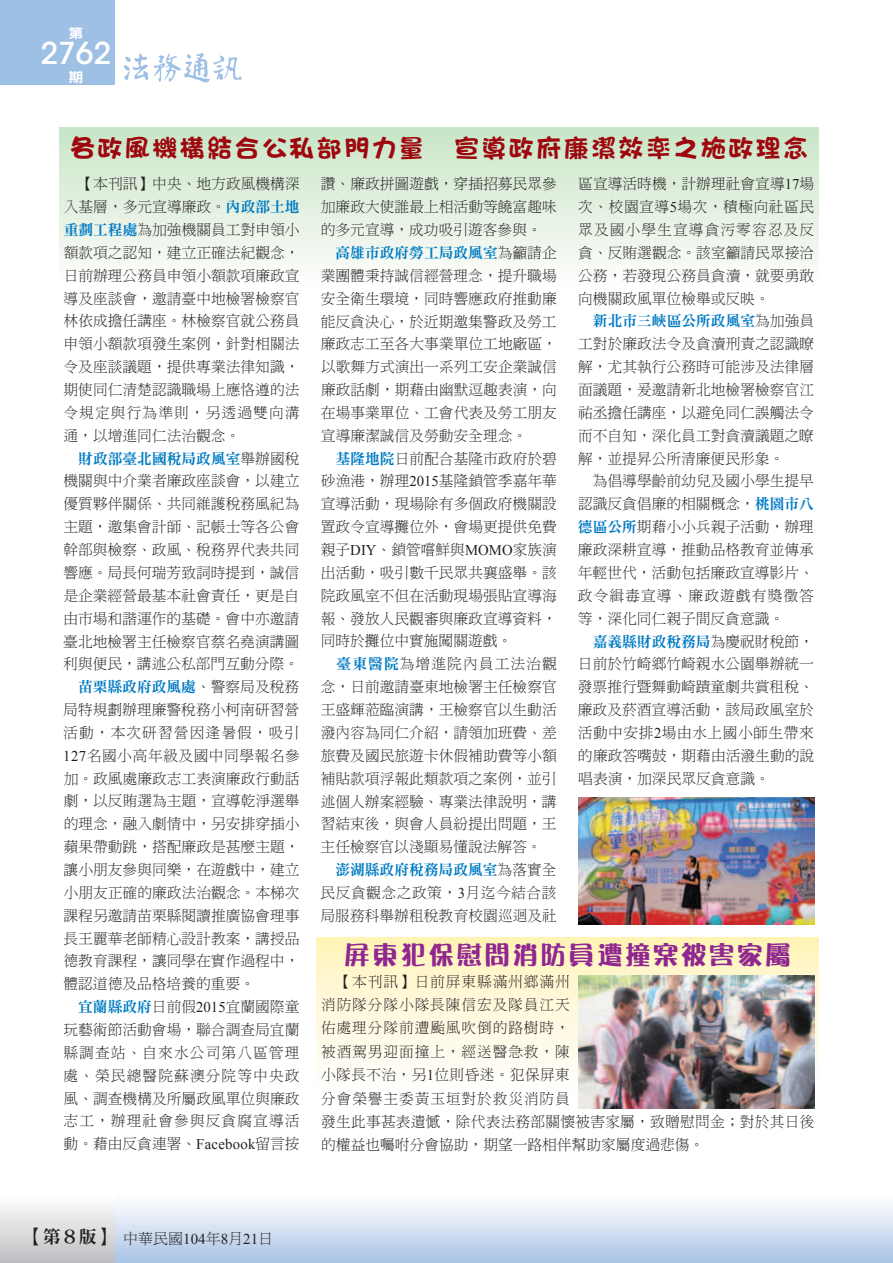
<style>
.page{position:relative;width:893px;height:1263px;background:#fff}
.page>*{position:absolute;margin:0;border:0;box-sizing:border-box;transform-origin:0 0}
.t1{font:500 30px "ITC Avant Garde Std";color:#fff}
.t2{font:25.5px "DF Hai Bao Std W9";letter-spacing:.075em;color:#9d070d}
.t3{font:25.5px "DFPOP3 Std W12";letter-spacing:.1em;color:#90268f}
.t4{font:18px "DF Ming Std W9";color:#231f20}
.t5{font:15px "DF Ming Std W3";color:#231f20}
.t6{font:14.85px/22.8px "DF Ming Std W3";color:#231f20;text-align:justify}
.t7{font:14.85px/23.4px "DF Ming Std W3";letter-spacing:.06em;color:#231f20}
.t8{font:14.85px "DF Ming Std W9";color:#007bc3}
.t9{font:13.5px "DF Hei Std W9";color:#fff;scale:1.11 1}
.s1{font-family:"DF Ming Std W9";color:#007bc3}
.s2{font-family:"DF Ming Std W3";color:#231f20}
.s3{font-family:"Times New Roman"}
</style>
<div class="page">
<div style="left:110px;top:1191px;width:783px;height:72px;background:linear-gradient(to bottom,#fff,#aac5e6)"></div>
<div style="left:0;top:0;width:115px;height:85px;background:#9ec0e4"></div>
<img style="left:123px;top:53px;width:26px;height:27px">
<img style="left:153px;top:53px;width:28px;height:29px">
<img style="left:213px;top:55px;width:29px;height:25px">
<img style="left:181px;top:53px;width:29px;height:30px">
<div style="left:0;top:1191px;width:115px;height:72px;background:linear-gradient(to bottom,#fff,#bdbec1)"></div>
<div style="left:60px;top:128px;width:759px;height:157px;background:linear-gradient(to bottom,#c8e5c6,#fefdfc)"></div>
<div style="left:317px;top:938px;width:502px;height:157px;background:linear-gradient(to bottom,#fff4bc,#fefeff)"></div>
<img style="left:578px;top:797px;width:236px;height:128px">
<img style="left:578px;top:975px;width:236px;height:133px">
<p class="t9" style="left:68px;top:26px;width:15px">第</p>
<h1 class="t1" style="left:40px;top:35px;width:72px">2762</h1>
<p class="t9" style="left:68px;top:69px;width:15px">期</p>
<h2 class="t2" style="left:70px;top:134px;width:740px">各政風機構結合公私部門力量　宣導政府廉潔效率之施政理念</h2>
<p class="t6" style="left:63px;top:172px;width:238px;text-indent:15px">【本刊訊】中央、地方政風機構深入基層，多元宣導廉政。<span class="s1">內政部土地重劃工程處</span>為加強機關員工對申領小額款項之認知，建立正確法紀觀念，日前辦理公務員申領小額款項廉政宣導及座談會，邀請臺中地檢署檢察官林依成擔任講座。林檢察官就公務員申領小額款項發生案例，針對相關法令及座談議題，提供專業法律知識，期使同仁清楚認識職場上應恪遵的法令規定與行為準則，另透過雙向溝通，以增進同仁法治觀念。</p>
<p class="t8" style="left:78px;top:450px;width:223px">財政部臺北國稅局政風室<span class="s2">舉辦國稅</span></p>
<p class="t6" style="left:63px;top:469px;width:238px">機關與中介業者廉政座談會，以建立優質夥伴關係、共同維護稅務風紀為主題，邀集會計師、記帳士等各公會幹部與檢察、政風、稅務界代表共同響應。局長何瑞芳致詞時提到，誠信是企業經營最基本社會責任，更是自由市場和諧運作的基礎。會中亦邀請臺北地檢署主任檢察官蔡名堯演講圖利與便民，講述公私部門互動分際。</p>
<p class="t8" style="left:78px;top:679px;width:223px">苗栗縣政府政風處<span class="s2">、警察局及稅務</span></p>
<p class="t6" style="left:63px;top:698px;width:238px">局特規劃辦理廉警稅務小柯南研習營活動，本次研習營因逢暑假，吸引<span class="s3">127</span>名國小高年級及國中同學報名參加。政風處廉政志工表演廉政行動話劇，以反賄選為主題，宣導乾淨選舉的理念，融入劇情中，另安排穿插小蘋果帶動跳，搭配廉政是甚麼主題，讓小朋友參與同樂，在遊戲中，建立小朋友正確的廉政法治觀念。本梯次課程另邀請苗栗縣閱讀推廣協會理事長王麗華老師精心設計教案，講授品德教育課程，讓同學在實作過程中，體認道德及品格培養的重要。</p>
<p class="t6" style="left:63px;top:995px;width:238px;text-indent:15px"><span class="s1">宜蘭縣政府</span>日前假<span class="s3">2015</span>宜蘭國際童玩藝術節活動會場，聯合調查局宜蘭縣調查站、自來水公司第八區管理處、榮民總醫院蘇澳分院等中央政風、調查機構及所屬政風單位與廉政志工，辦理社會參與反貪腐宣導活動。藉由反貪連署、<span class="s3">Facebook</span>留言按</p>
<p class="t6" style="left:578px;top:172px;width:238px">區宣導活時機，計辦理社會宣導<span class="s3">17</span>場次、校園宣導<span class="s3">5</span>場次，積極向社區民眾及國小學生宣導貪污零容忍及反貪、反賄選觀念。該室籲請民眾接洽公務，若發現公務員貪瀆，就要勇敢向機關政風單位檢舉或反映。</p>
<p class="t8" style="left:593px;top:313px;width:223px">新北市三峽區公所政風室<span class="s2">為加強員</span></p>
<p class="t6" style="left:578px;top:332px;width:238px">工對於廉政法令及貪瀆刑責之認識瞭解，尤其執行公務時可能涉及法律層面議題，爰邀請新北地檢署檢察官江祐丞擔任講座，以避免同仁誤觸法令而不自知，深化員工對貪瀆議題之瞭解，並提昇公所清廉便民形象。</p>
<p class="t6" style="left:578px;top:469px;width:238px;text-indent:15px">為倡導學齡前幼兒及國小學生提早認識反貪倡廉的相關概念，<span class="s1">桃園市八德區公所</span>期藉小小兵親子活動，辦理廉政深耕宣導，推動品格教育並傳承年輕世代，活動包括廉政宣導影片、政令緝毒宣導、廉政遊戲有獎徵答等，深化同仁親子間反貪意識。</p>
<p class="t8" style="left:593px;top:633px;width:223px">嘉義縣財政稅務局<span class="s2">為慶祝財稅節，</span></p>
<p class="t6" style="left:578px;top:652px;width:238px">日前於竹崎鄉竹崎親水公園舉辦統一發票推行暨舞動崎蹟童劇共賞租稅、廉政及菸酒宣導活動，該局政風室於活動中安排<span class="s3">2</span>場由水上國小師生帶來的廉政答嘴鼓，期藉由活潑生動的說唱表演，加深民眾反貪意識。</p>
<p class="t6" style="left:321px;top:172px;width:238px">讚、廉政拼圖遊戲，穿插招募民眾參加廉政大使誰最上相活動等饒富趣味的多元宣導，成功吸引遊客參與。</p>
<p class="t8" style="left:336px;top:245px;width:223px">高雄市政府勞工局政風室<span class="s2">為籲請企</span></p>
<p class="t6" style="left:321px;top:264px;width:238px">業團體秉持誠信經營理念，提升職場安全衛生環境，同時響應政府推動廉能反貪決心，於近期邀集警政及勞工廉政志工至各大事業單位工地廠區，以歌舞方式演出一系列工安企業誠信廉政話劇，期藉由幽默逗趣表演，向在場事業單位、工會代表及勞工朋友宣導廉潔誠信及勞動安全理念。</p>
<p class="t6" style="left:321px;top:447px;width:238px;text-indent:15px"><span class="s1">基隆地院</span>日前配合基隆市政府於碧砂漁港，辦理<span class="s3">2015</span>基隆鎖管季嘉年華宣導活動，現場除有多個政府機關設置政令宣導攤位外，會場更提供免費親子<span class="s3">DIY</span>、鎖管嚐鮮與<span class="s3">MOMO</span>家族演出活動，吸引數千民眾共襄盛舉。該院政風室不但在活動現場張貼宣導海報、發放人民觀審與廉政宣導資料，同時於攤位中實施闖關遊戲。</p>
<p class="t6" style="left:321px;top:652px;width:238px;text-indent:16px"><span class="s1">臺東醫院</span>為增進院內員工法治觀念，日前邀請臺東地檢署主任檢察官王盛輝蒞臨演講，王檢察官以生動活潑內容為同仁介紹，請領加班費、差旅費及國民旅遊卡休假補助費等小額補貼款項浮報此類款項之案例，並引述個人辦案經驗、專業法律說明，講習結束後，與會人員紛提出問題，王主任檢察官以淺顯易懂說法解答。</p>
<p class="t8" style="left:335px;top:862px;width:223px">澎湖縣政府稅務局政風室<span class="s2">為落實全</span></p>
<p class="t6" style="left:320px;top:881px;width:238px">民反貪觀念之政策，<span class="s3">3</span>月迄今結合該局服務科舉辦租稅教育校園巡迴及社</p>
<h2 class="t3" style="left:344px;top:941px;width:448px">屏東犯保慰問消防員遭撞案被害家屬</h2>
<p class="t7" style="left:321px;top:969px;width:495px;text-indent:16px">【本刊訊】日前屏東縣滿州鄉滿州<br>消防隊分隊小隊長陳信宏及隊員江天<br>佑處理分隊前遭颱風吹倒的路樹時，<br>被酒駕男迎面撞上，經送醫急救，陳<br>小隊長不治，另<span class="s3">1</span>位則昏迷。犯保屏東<br>分會榮譽主委黃玉垣對於救災消防員<br>發生此事甚表遺憾，除代表法務部關懷被害家屬，致贈慰問金；對於其日後的權益也囑咐分會協助，期望一路相伴幫助家屬度過悲傷。</p>
<p class="t4" style="left:25px;top:1227px;width:91px">【第８版】</p>
<p class="t5" style="left:123px;top:1230px;width:151px">中華民國<span class="s3">104</span>年<span class="s3">8</span>月<span class="s3">21</span>日</p>
</div>
